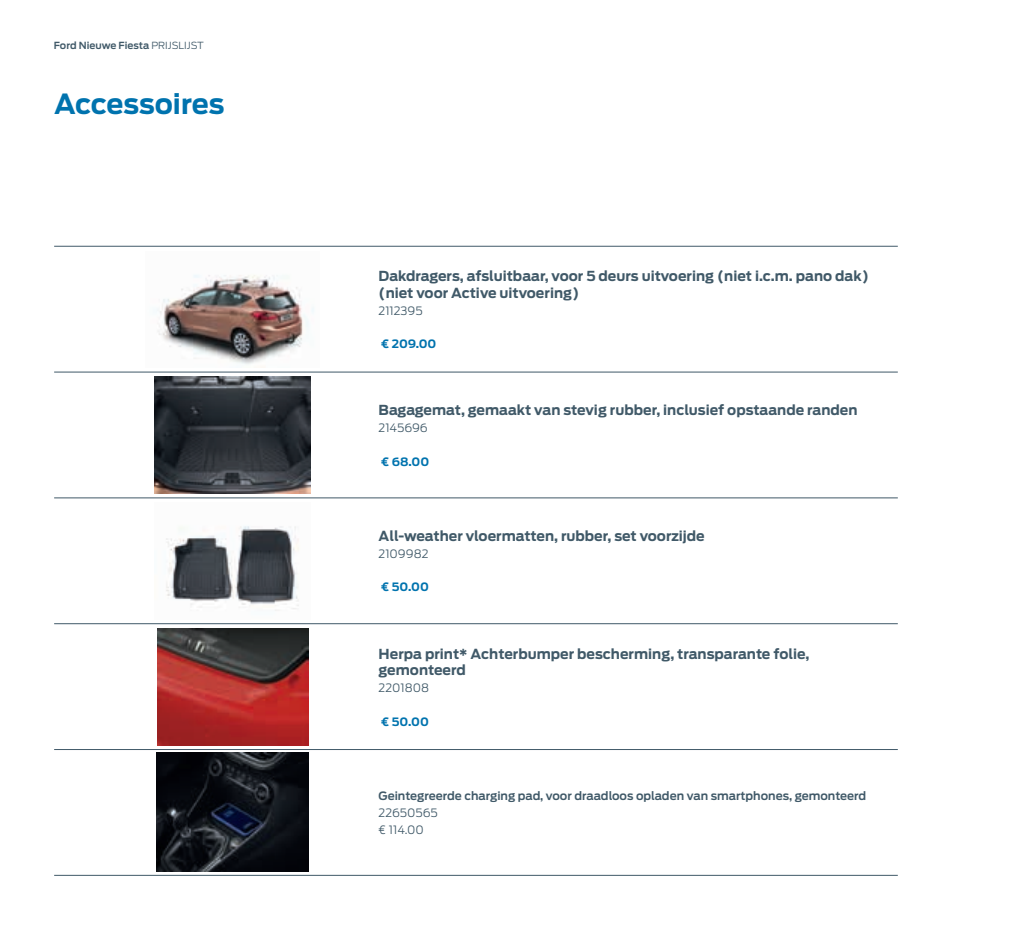
<style>
.page{position:relative;width:1021px;height:936px;background:#fff}
.page>*{position:absolute;margin:0;border:0;box-sizing:border-box;transform-origin:0 0}
.t1{font:700 27.45px "Ford Antenna";color:#0073ae}
.t2{font:700 13.8px/16.5px "Ford Antenna";color:#405968}
.t3{font:600 11.4px "Ford Antenna";color:#405968}
.t4{font:300 11.4px/16.8px "Ford Antenna";color:#405968}
.t5{font:700 11.4px "Ford Antenna";color:#0073ae}
.t6{font:600 9.9px "Ford Antenna";color:#405968}
.t7{font:600 9.75px "Ford Antenna";color:#405968}
.t8{font:600 9.6px "Ford Antenna";color:#405968}
.s1{font-weight:300}
</style>
<div class="page">
<hr style="left:54px;top:246px;width:843px;height:1px;background:#405968">
<hr style="left:54px;top:372px;width:843px;height:1px;background:#405968">
<hr style="left:54px;top:497px;width:843px;height:1px;background:#405968">
<hr style="left:54px;top:623px;width:843px;height:1px;background:#405968">
<hr style="left:54px;top:749px;width:843px;height:1px;background:#405968">
<hr style="left:54px;top:875px;width:843px;height:1px;background:#405968">
<img style="left:156px;top:275px;width:158px;height:90px">
<img style="left:155px;top:376px;width:155px;height:117px">
<img style="left:166px;top:526px;width:133px;height:85px">
<img style="left:157px;top:628px;width:151px;height:117px">
<img style="left:157px;top:752px;width:151px;height:119px">
<p class="t6" style="left:54px;top:36px;width:154px">Ford Nieuwe Fiesta <span class="s1">PRIJSLIJST</span></p>
<p class="t7" style="left:54px;top:37px;width:152px">Ford Nieuwe Fiesta <span class="s1">PRIJSLIJST</span></p>
<p class="t8" style="left:63px;top:38px;width:150px">Ford Nieuwe Fiesta <span class="s1">PRIJSLIJST</span></p>
<h1 class="t1" style="left:54px;top:80px;width:172px">Accessoires</h1>
<p class="t2" style="left:378px;top:266px;width:491px">Dakdragers, afsluitbaar, voor 5 deurs uitvoering (niet i.c.m. pano dak) (niet voor Active uitvoering)</p>
<p class="t4" style="left:378px;top:300px;width:46px">2112395</p>
<p class="t5" style="left:381px;top:333px;width:57px">€ 209.00</p>
<p class="t2" style="left:378px;top:400px;width:480px">Bagagemat, gemaakt van stevig rubber, inclusief opstaande randen</p>
<p class="t4" style="left:378px;top:418px;width:51px">2145696</p>
<p class="t5" style="left:381px;top:451px;width:50px">€ 68.00</p>
<p class="t2" style="left:378px;top:526px;width:327px">All-weather vloermatten, rubber, set voorzijde</p>
<p class="t4" style="left:378px;top:544px;width:51px">2109982</p>
<p class="t5" style="left:381px;top:577px;width:49px">€ 50.00</p>
<p class="t2" style="left:378px;top:644px;width:432px">Herpa print* Achterbumper bescherming, transparante folie, gemonteerd</p>
<p class="t4" style="left:378px;top:678px;width:52px">2201808</p>
<p class="t5" style="left:381px;top:711px;width:49px">€ 50.00</p>
<p class="t3" style="left:378px;top:785px;width:489px">Geintegreerde charging pad, voor draadloos opladen van smartphones, gemonteerd</p>
<p class="t4" style="left:378px;top:803px;width:61px">22650565 € 114.00</p>
</div>
